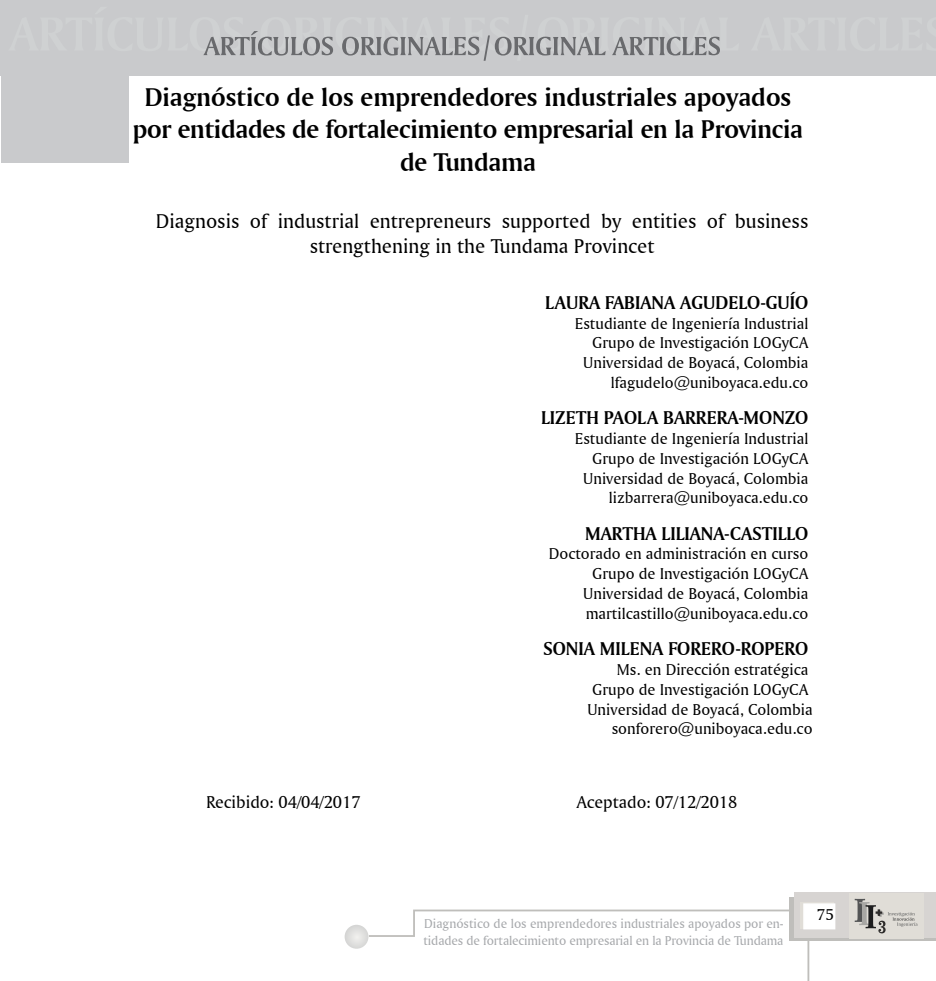
<style>
.page{position:relative;width:936px;height:981px;background:#fff}
.page>*{position:absolute;margin:0;border:0;box-sizing:border-box;transform-origin:0 0}
.t1{font:27px/32.4px "Amerigo BT Bold A";letter-spacing:-.01em;color:#000;text-align:center}
.t2{font:21px/25.2px "Amerigo BT Roman A";color:#000;text-align:center}
.t3{font:19.5px "Amerigo BT Bold A";color:#000}
.t4{font:18px "Amerigo BT Roman A";color:#000}
.t5{font:16.5px/19.8px "Amerigo BT Roman A";color:#000;text-align:right}
.t6{font:13.5px/16.2px "Amerigo BT Roman A";letter-spacing:-.01em;color:#a7a9ac}
</style>
<div class="page">
<svg style="left:367px;top:909px;width:443px;height:71px"></svg>
<svg style="left:789px;top:897px;width:146px;height:43px"></svg>
<div style="left:794px;top:891px;width:141px;height:46px;background:#d7d4d2"></div>
<div style="left:848px;top:893px;width:75px;height:45px;background:#e0ddd7"></div>
<svg style="left:854px;top:898px;width:63px;height:35px"></svg>
<div style="left:799px;top:901px;width:34px;height:26px;background:#e0ddd7"></div>
<svg style="left:344px;top:924px;width:24px;height:24px"></svg>
<div style="left:803px;top:903px;width:32px;height:26px;background:#fff;border:2px solid #fff"></div>
<div style="left:0;top:0;width:935px;height:75px;background:#c9cacc"></div>
<div style="left:1px;top:70px;width:128px;height:93px;background:#c9cacc"></div>
<svg style="left:203px;top:31px;width:517px;height:30px"></svg>
<h1 class="t1" style="left:133px;top:80px;width:671px">Diagnóstico de los emprendedores industriales apoyados por entidades de fortalecimiento empresarial en la Provincia de Tundama</h1>
<p class="t2" style="left:156px;top:208px;width:654px">Diagnosis of industrial entrepreneurs supported by entities of business strengthening in the Tundama Provincet</p>
<p class="t3" style="left:545px;top:290px;width:265px">LAURA FABIANA AGUDELO-GUÍO</p>
<p class="t5" style="left:575px;top:313px;width:235px">Estudiante de Ingeniería Industrial Grupo de Investigación LOGyCA Universidad de Boyacá, Colombia lfagudelo@uniboyaca.edu.co</p>
<p class="t3" style="left:541px;top:405px;width:269px">LIZETH PAOLA BARRERA-MONZO</p>
<p class="t5" style="left:575px;top:428px;width:235px">Estudiante de Ingeniería Industrial Grupo de Investigación LOGyCA Universidad de Boyacá, Colombia lizbarrera@uniboyaca.edu.co</p>
<p class="t3" style="left:585px;top:521px;width:225px">MARTHA LILIANA-CASTILLO</p>
<p class="t5" style="left:549px;top:543px;width:261px">Doctorado en administración en curso Grupo de Investigación LOGyCA Universidad de Boyacá, Colombia martilcastillo@uniboyaca.edu.co</p>
<p class="t3" style="left:543px;top:636px;width:266px">SONIA MILENA FORERO-ROPERO</p>
<p class="t5" style="left:587px;top:659px;width:226px">Ms. en Dirección estratégica<br>Grupo de Investigación LOGyCA<br>Universidad de Boyacá, Colombia sonforero@uniboyaca.edu.co</p>
<p class="t4" style="left:206px;top:791px;width:156px">Recibido: 04/04/2017</p>
<p class="t4" style="left:576px;top:791px;width:162px">Aceptado: 07/12/2018</p>
<p class="t6" style="left:423px;top:915px;width:361px">Diagnóstico de los emprendedores industriales apoyados por en&shy;tidades de fortalecimiento empresarial en la Provincia de Tundama</p>
<p class="t5" style="left:816px;top:904px;width:18px">75</p>
</div>
